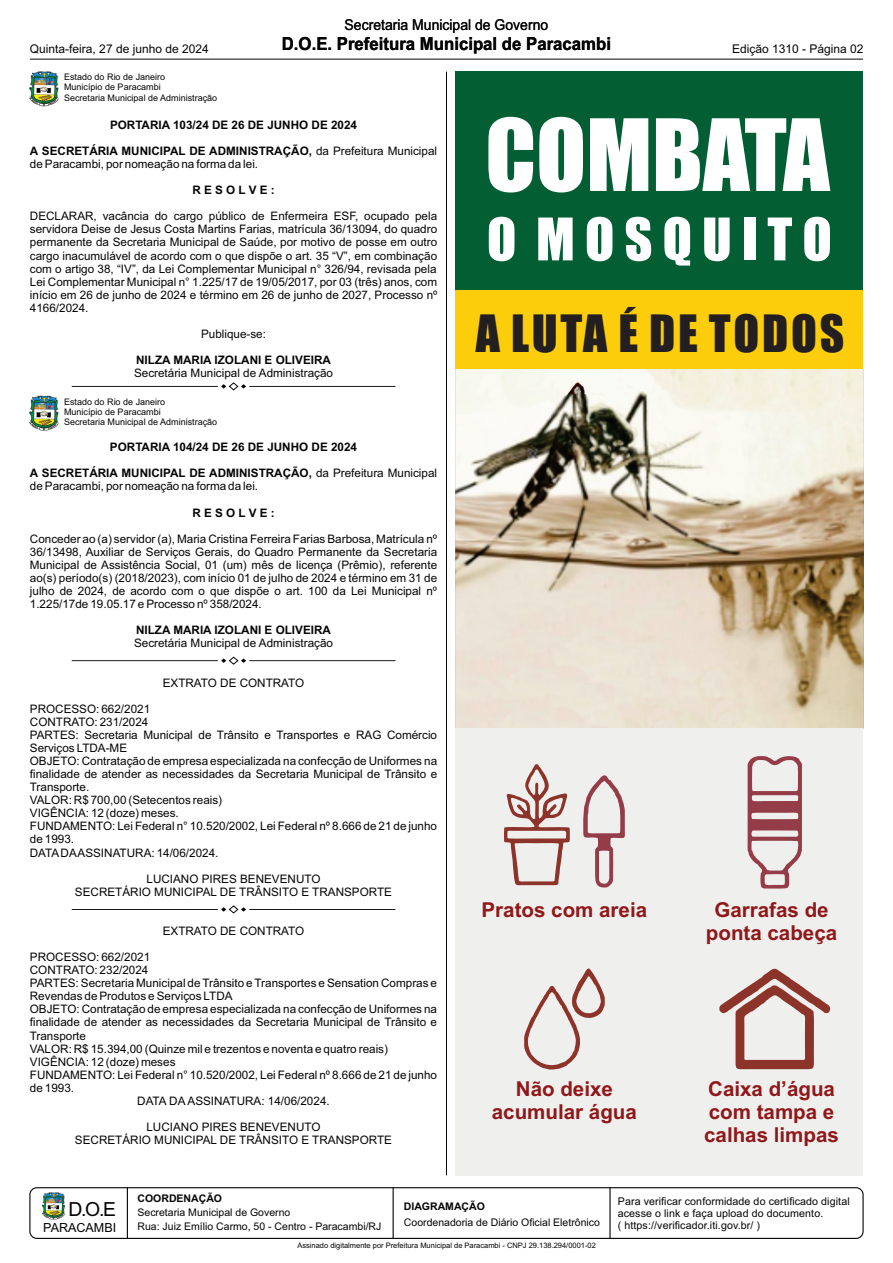
<style>
.page{position:relative;width:893px;height:1263px;background:#fff}
.page>*{position:absolute;margin:0;border:0;box-sizing:border-box;transform-origin:0 0}
.t1{font:91.8px "Impact";color:#fff}
.t2{font:54.15px "Impact";letter-spacing:.185em;color:#fff}
.t3{font:47.55px "Impact";letter-spacing:.055em;color:#231f20}
.t4{font:700 20.55px/23px "Arial";color:#90171a;text-align:center}
.t5{font:19.35px "Arial";color:#040504}
.t6{font:700 18px "Arial";color:#040504;scale:.93 1}
.t7{font:15px "Arial";color:#040504;scale:.93 1}
.t8{font:12.6px "Arial";color:#040504}
.t9{font:12px "Arial";color:#040504}
.t10{font:11.7px/13px "Arial";color:#040504}
.t11{font:700 11.7px "Arial";color:#040504}
.t12{font:10.65px/11.9px "Arial";letter-spacing:.01em;color:#040504}
.t13{font:10.5px/13.8px "Arial";color:#040504}
.t14{font:700 10.5px "Arial";color:#040504}
.t15{font:9px/10.1px "Arial";color:#040504}
.t16{font:7.5px "Arial";color:#040504}
.s1{font-weight:700}
</style>
<div class="page">
<img style="left:42px;top:1192px;width:23px;height:28px">
<div style="left:29px;top:1187px;width:835px;height:52px;border:1px solid #040504;border-radius:7px"></div>
<hr style="left:609px;top:1187px;width:2px;height:52px;background:#040504">
<hr style="left:127px;top:1187px;width:1px;height:52px;background:#040504">
<hr style="left:393px;top:1187px;width:1px;height:52px;background:#040504">
<hr style="left:30px;top:59px;width:833px;height:1px;background:#040504">
<hr style="left:446px;top:72px;width:1px;height:1103px;background:#040504">
<img style="left:30px;top:72px;width:28px;height:34px">
<hr style="left:72px;top:386px;width:145px;height:1px;background:#040504">
<hr style="left:250px;top:386px;width:145px;height:1px;background:#040504">
<svg style="left:221px;top:382px;width:25px;height:9px"></svg>
<img style="left:30px;top:396px;width:28px;height:34px">
<img style="left:456px;top:369px;width:407px;height:359px">
<div style="left:456px;top:72px;width:407px;height:218px;background:#035e33"></div>
<div style="left:456px;top:728px;width:407px;height:447px;background:#eff0ed"></div>
<svg style="left:719px;top:968px;width:112px;height:102px"></svg>
<svg style="left:524px;top:968px;width:81px;height:102px"></svg>
<svg style="left:747px;top:756px;width:55px;height:133px"></svg>
<svg style="left:583px;top:775px;width:42px;height:113px"></svg>
<svg style="left:504px;top:764px;width:66px;height:122px"></svg>
<div style="left:456px;top:290px;width:407px;height:79px;background:#fccd0a"></div>
<hr style="left:72px;top:660px;width:145px;height:1px;background:#040504">
<hr style="left:250px;top:660px;width:145px;height:1px;background:#040504">
<svg style="left:221px;top:656px;width:25px;height:9px"></svg>
<hr style="left:72px;top:909px;width:145px;height:1px;background:#040504">
<hr style="left:250px;top:909px;width:145px;height:1px;background:#040504">
<svg style="left:221px;top:905px;width:25px;height:9px"></svg>
<p class="t7" style="left:345px;top:19px;width:220px">Secretaria Municipal de Governo</p>
<p class="t9" style="left:30px;top:45px;width:180px">Quinta-feira, 27 de junho de 2024</p>
<h3 class="t6" style="left:282px;top:37px;width:355px">D.O.E. Prefeitura Municipal de Paracambi</h3>
<p class="t9" style="left:732px;top:44px;width:133px">Edição 1310 - Página 02</p>
<p class="t15" style="left:64px;top:73px;width:155px">Estado do Rio de Janeiro<br>Município de Paracambi<br>Secretaria Municipal de Administração</p>
<p class="t11" style="left:110px;top:120px;width:249px">PORTARIA 103/24 DE 26 DE JUNHO DE 2024</p>
<p class="t10" style="left:30px;top:145px;width:409px"><span class="s1">A SECRETÁRIA MUNICIPAL DE ADMINISTRAÇÃO,</span> da Prefeitura Municipal de Paracambi, por nomeação na forma da lei.</p>
<p class="t11" style="left:192px;top:186px;width:84px">R E S O L V E :</p>
<p class="t10" style="left:30px;top:211px;width:409px;text-align:justify">DECLARAR, vacância do cargo público de Enfermeira ESF, ocupado pela servidora Deise de Jesus Costa Martins Farias, matrícula 36/13094, do quadro permanente da Secretaria Municipal de Saúde, por motivo de posse em outro cargo inacumulável de acordo com o que dispõe o art. 35 “V”, em combinação com o artigo 38, “IV”, da Lei Complementar Municipal n° 326/94, revisada pela Lei Complementar Municipal n° 1.225/17 de 19/05/2017, por 03 (três) anos, com início em 26 de junho de 2024 e término em 26 de junho de 2027, Processo nº 4166/2024.</p>
<p class="t10" style="left:201px;top:328px;width:67px">Publique-se:</p>
<p class="t11" style="left:136px;top:356px;width:196px">NILZA MARIA IZOLANI E OLIVEIRA</p>
<p class="t10" style="left:134px;top:368px;width:200px">Secretária Municipal de Administração</p>
<p class="t15" style="left:64px;top:397px;width:155px">Estado do Rio de Janeiro<br>Município de Paracambi<br>Secretaria Municipal de Administração</p>
<p class="t11" style="left:110px;top:443px;width:249px">PORTARIA 104/24 DE 26 DE JUNHO DE 2024</p>
<p class="t10" style="left:30px;top:468px;width:409px"><span class="s1">A SECRETÁRIA MUNICIPAL DE ADMINISTRAÇÃO,</span> da Prefeitura Municipal de Paracambi, por nomeação na forma da lei.</p>
<p class="t11" style="left:192px;top:508px;width:84px">R E S O L V E :</p>
<p class="t10" style="left:30px;top:533px;width:409px;text-align:justify">Conceder ao (a) servidor (a), Maria Cristina Ferreira Farias Barbosa, Matrícula nº 36/13498, Auxiliar de Serviços Gerais, do Quadro Permanente da Secretaria Municipal de Assistência Social, 01 (um) mês de licença (Prêmio), referente ao(s) período(s) (2018/2023), com início 01 de julho de 2024 e término em 31 de julho de 2024, de acordo com o que dispõe o art. 100 da Lei Municipal nº 1.225/17de 19.05.17 e Processo nº 358/2024.</p>
<p class="t11" style="left:136px;top:626px;width:196px">NILZA MARIA IZOLANI E OLIVEIRA</p>
<p class="t10" style="left:134px;top:638px;width:200px">Secretária Municipal de Administração</p>
<p class="t10" style="left:163px;top:677px;width:143px">EXTRATO DE CONTRATO</p>
<p class="t10" style="left:30px;top:703px;width:409px">PROCESSO: 662/2021<br>CONTRATO: 231/2024<br>PARTES: Secretaria Municipal de Trânsito e Transportes e RAG Comércio Serviços LTDA-ME<br>OBJETO: Contratação de empresa especializada na confecção de Uniformes na finalidade de atender as necessidades da Secretaria Municipal de Trânsito e Transporte.<br>VALOR: R$ 700,00 (Setecentos reais)<br>VIGÊNCIA: 12 (doze) meses.<br>FUNDAMENTO: Lei Federal n° 10.520/2002, Lei Federal nº 8.666 de 21 de junho de 1993.<br>DATADAASSINATURA: 14/06/2024.</p>
<p class="t10" style="left:75px;top:873px;width:319px;text-align:center">LUCIANO PIRES BENEVENUTO<br>SECRETÁRIO MUNICIPAL DE TRÂNSITO E TRANSPORTE</p>
<p class="t10" style="left:163px;top:925px;width:143px">EXTRATO DE CONTRATO</p>
<p class="t10" style="left:30px;top:951px;width:122px">PROCESSO: 662/2021</p>
<p class="t10" style="left:30px;top:964px;width:120px">CONTRATO: 232/2024</p>
<p class="t10" style="left:30px;top:978px;width:409px">PARTES: Secretaria Municipal de Trânsito e Transportes e Sensation Compras e</p>
<p class="t10" style="left:30px;top:991px;width:204px">Revendas de Produtos e Serviços LTDA</p>
<p class="t10" style="left:30px;top:1004px;width:409px">OBJETO: Contratação de empresa especializada na confecção de Uniformes na</p>
<p class="t10" style="left:30px;top:1017px;width:409px">finalidade de atender as necessidades da Secretaria Municipal de Trânsito e</p>
<p class="t10" style="left:30px;top:1030px;width:58px">Transporte</p>
<p class="t10" style="left:30px;top:1043px;width:360px">VALOR: R$ 15.394,00 (Quinze mil e trezentos e noventa e quatro reais)</p>
<p class="t10" style="left:30px;top:1056px;width:147px">VIGÊNCIA: 12 (doze) meses</p>
<p class="t10" style="left:30px;top:1069px;width:409px">FUNDAMENTO: Lei Federal n° 10.520/2002, Lei Federal nº 8.666 de 21 de junho</p>
<p class="t10" style="left:30px;top:1082px;width:46px">de 1993.</p>
<p class="t10" style="left:137px;top:1095px;width:194px">DATA DA ASSINATURA: 14/06/2024.</p>
<p class="t10" style="left:75px;top:1121px;width:319px;text-align:center">LUCIANO PIRES BENEVENUTO<br>SECRETÁRIO MUNICIPAL DE TRÂNSITO E TRANSPORTE</p>
<h1 class="t1" style="left:485px;top:118px;width:346px">COMBATA</h1>
<h2 class="t2" style="left:487px;top:218px;width:347px">O MOSQUITO</h2>
<h3 class="t3" style="left:476px;top:314px;width:370px">A LUTA É DE TODOS</h3>
<h3 class="t4" style="left:482px;top:900px;width:167px">Pratos com areia</h3>
<h3 class="t4" style="left:706px;top:900px;width:133px">Garrafas de ponta cabeça</h3>
<h3 class="t4" style="left:492px;top:1079px;width:147px">Não deixe acumular água</h3>
<h3 class="t4" style="left:704px;top:1079px;width:136px;text-align:left">Caixa d’água com tampa e calhas limpas</h3>
<h3 class="t5" style="left:69px;top:1201px;width:49px">D.O.E</h3>
<p class="t8" style="left:43px;top:1222px;width:74px">PARACAMBI</p>
<p class="t14" style="left:137px;top:1195px;width:86px">COORDENAÇÃO</p>
<p class="t13" style="left:137px;top:1206px;width:245px">Secretaria Municipal de Governo<br>Rua: Juiz Emílio Carmo, 50 - Centro - Paracambi/RJ</p>
<p class="t14" style="left:404px;top:1202px;width:83px">DIAGRAMAÇÃO</p>
<p class="t13" style="left:404px;top:1216px;width:198px">Coordenadoria de Diário Oficial Eletrônico</p>
<p class="t16" style="left:297px;top:1242px;width:300px">Assinado digitalmente por Prefeitura Municipal de Paracambi - CNPJ 29.138.294/0001-02</p>
<p class="t12" style="left:618px;top:1196px;width:233px">Para verificar conformidade do certificado digital acesse o link e faça upload do documento.<br>( https://verificador.iti.gov.br/ )</p>
</div>
